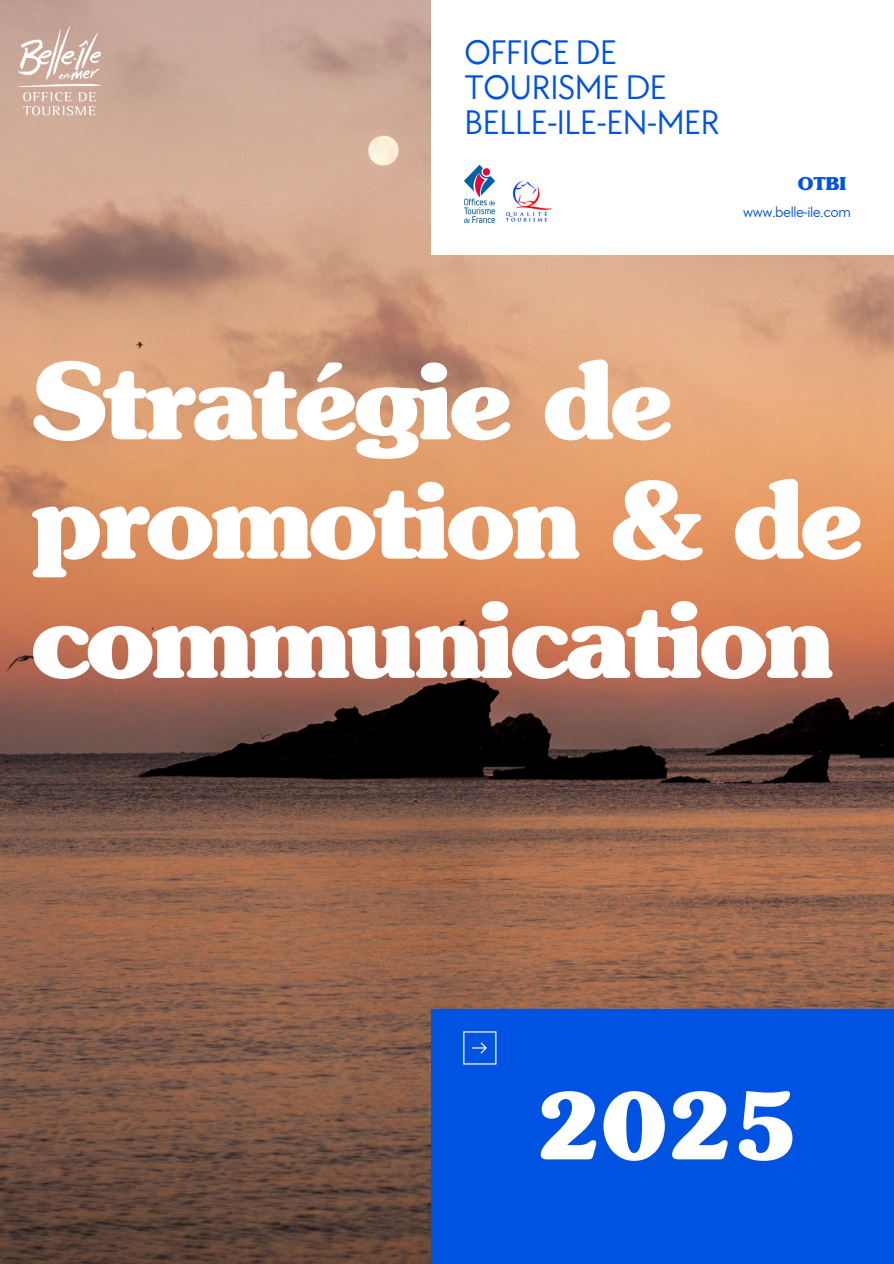
<style>
.page{position:relative;width:894px;height:1264px;background:#fff}
.page>*{position:absolute;margin:0;border:0;box-sizing:border-box;transform-origin:0 0}
.t1{font:700 105px/119.2px "Souvenir Std";letter-spacing:-.03em;color:#fff}
.t2{font:700 91.2px "Souvenir Std";color:#fff}
.t3{font:35.25px/34.8px "TT Chocolates";letter-spacing:-.03em;color:#0052e0}
.t4{font:700 17.55px "Souvenir Std";color:#0052e0}
.t5{font:15px "TT Chocolates";letter-spacing:-.03em;color:#0052e0}
</style>
<div class="page">
<img style="left:0;top:0;width:893px;height:1263px">
<div style="left:431px;top:1008px;width:462px;height:255px;background:#0052e0"></div>
<svg style="left:463px;top:1031px;width:33px;height:33px"></svg>
<img style="left:17px;top:18px;width:85px;height:126px">
<div style="left:431px;top:0;width:462px;height:255px;background:#fff"></div>
<img style="left:464px;top:166px;width:30px;height:56px">
<img style="left:505px;top:180px;width:47px;height:42px">
<p class="t3" style="left:464px;top:36px;width:257px">OFFICE DE<br>TOURISME DE<br>BELLE-ILE-EN-MER</p>
<p class="t4" style="left:797px;top:177px;width:50px">OTBI</p>
<h3 class="t5" style="left:743px;top:204px;width:109px">www.belle-ile.com</h3>
<p class="t1" style="left:31px;top:352px;width:832px">Stratégie de promotion &amp; de communication</p>
<p class="t2" style="left:535px;top:1089px;width:264px">2025</p>
</div>
